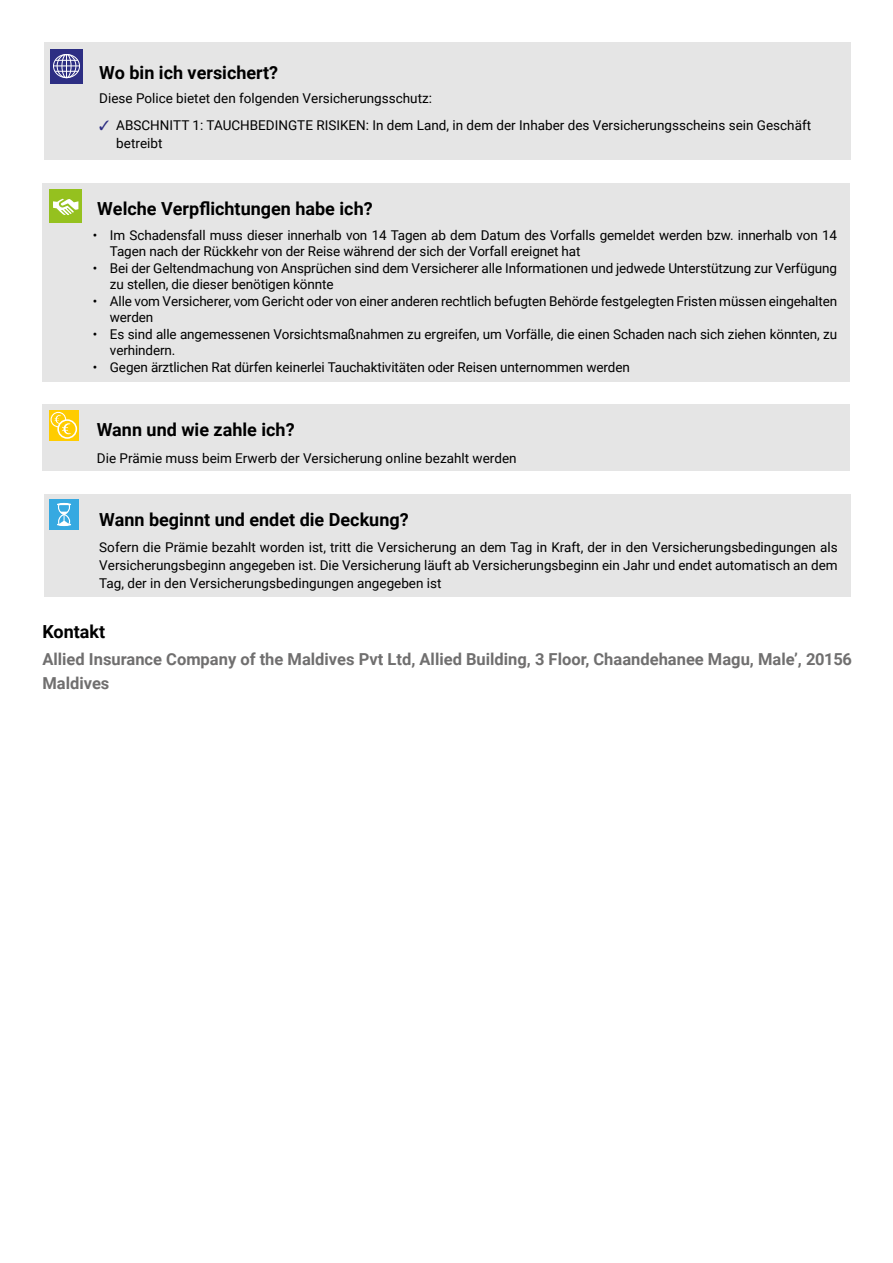
<style>
.page{position:relative;width:893px;height:1263px;background:#fff}
.page>*{position:absolute;margin:0;border:0;box-sizing:border-box;transform-origin:0 0}
.t1{font:700 18px "Roboto";color:#000}
.t2{font:700 16.5px/23.5px "Roboto";color:#706f6f}
.t3{font:13.5px/16.5px "Roboto";letter-spacing:-.01em;color:#000}
.s1{color:#2d2e83}
</style>
<div class="page">
<div style="left:42px;top:183px;width:808px;height:199px;background:#e5e5e5"></div>
<div style="left:49px;top:189px;width:33px;height:34px;background:#95c11f"></div>
<svg style="left:53px;top:198px;width:26px;height:17px"></svg>
<div style="left:42px;top:405px;width:807px;height:66px;background:#e5e5e5"></div>
<div style="left:49px;top:410px;width:29px;height:30px;background:#fc0"></div>
<div style="left:51px;top:412px;width:15px;height:15px;border:1px solid #fff;border-radius:50%"></div>
<div style="left:57px;top:419px;width:20px;height:20px;border:2px solid #fff;border-radius:50%"></div>
<svg style="left:53px;top:414px;width:26px;height:23px"></svg>
<div style="left:44px;top:494px;width:806px;height:103px;background:#e5e5e5"></div>
<div style="left:49px;top:499px;width:30px;height:31px;background:#36a9e1"></div>
<svg style="left:57px;top:503px;width:14px;height:23px"></svg>
<div style="left:44px;top:43px;width:806px;height:117px;background:#e5e5e5"></div>
<div style="left:50px;top:49px;width:33px;height:34px;background:#2d2e83"></div>
<svg style="left:53px;top:54px;width:27px;height:24px"></svg>
<h1 class="t1" style="left:99px;top:60px;width:180px">Wo bin ich versichert?</h1>
<p class="t3" style="left:99px;top:90px;width:334px">Diese Police bietet den folgenden Versicherungsschutz:</p>
<p class="t3" style="left:116px;top:115px;width:696px;line-height:18px;text-indent:-17px"><span class="s1">✓</span> ABSCHNITT 1: TAUCHBEDINGTE RISIKEN: In dem Land, in dem der Inhaber des Versicherungsscheins sein Geschäft betreibt</p>
<h1 class="t1" style="left:97px;top:196px;width:277px">Welche Verpflichtungen habe ich?</h1>
<p class="t3" style="left:110px;top:226px;width:729px;text-indent:-17px">• Im Schadensfall muss dieser innerhalb von 14 Tagen ab dem Datum des Vorfalls gemeldet werden bzw. innerhalb von 14<br>Tagen nach der Rückkehr von der Reise während der sich der Vorfall ereignet hat</p>
<p class="t3" style="left:110px;top:259px;width:729px;text-indent:-17px">• Bei der Geltendmachung von Ansprüchen sind dem Versicherer alle Informationen und jedwede Unterstützung zur Verfügung zu stellen, die dieser benötigen könnte</p>
<p class="t3" style="left:110px;top:292px;width:729px;text-indent:-17px">• Alle vom Versicherer, vom Gericht oder von einer anderen rechtlich befugten Behörde festgelegten Fristen müssen eingehalten werden</p>
<p class="t3" style="left:110px;top:325px;width:729px;text-indent:-17px">• Es sind alle angemessenen Vorsichtsmaßnahmen zu ergreifen, um Vorfälle, die einen Schaden nach sich ziehen könnten, zu verhindern.</p>
<p class="t3" style="left:93px;top:358px;width:538px">• Gegen ärztlichen Rat dürfen keinerlei Tauchaktivitäten oder Reisen unternommen werden</p>
<h1 class="t1" style="left:97px;top:418px;width:199px">Wann und wie zahle ich?</h1>
<p class="t3" style="left:97px;top:449px;width:421px">Die Prämie muss beim Erwerb der Versicherung online bezahlt werden</p>
<h1 class="t1" style="left:99px;top:507px;width:311px">Wann beginnt und endet die Deckung?</h1>
<p class="t3" style="left:99px;top:538px;width:740px;line-height:18px;text-align:justify">Sofern die Prämie bezahlt worden ist, tritt die Versicherung an dem Tag in Kraft, der in den Versicherungsbedingungen als Versicherungsbeginn angegeben ist. Die Versicherung läuft ab Versicherungsbeginn ein Jahr und endet automatisch an dem Tag, der in den Versicherungsbedingungen angegeben ist</p>
<h1 class="t1" style="left:42px;top:619px;width:64px">Kontakt</h1>
<p class="t2" style="left:42px;top:647px;width:811px">Allied Insurance Company of the Maldives Pvt Ltd, Allied Building, 3 Floor, Chaandehanee Magu, Male’, 20156<br>Maldives</p>
</div>
